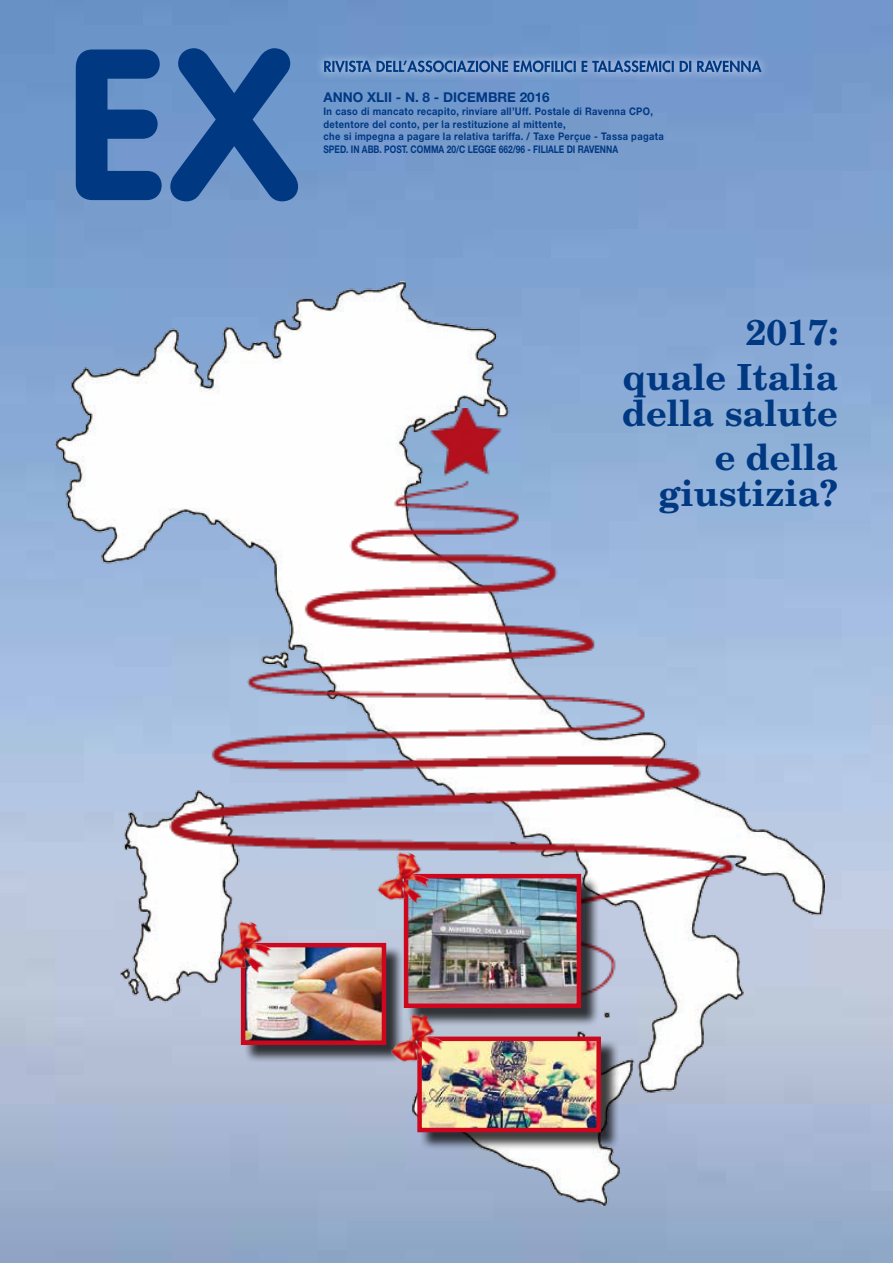
<style>
.page{position:relative;width:893px;height:1263px;background:#fff}
.page>*{position:absolute;margin:0;border:0;box-sizing:border-box;transform-origin:0 0}
.t1{font:700 36px/44.5px "New Century Schlbk LT Std";color:#003882;text-align:right}
.t2{font:700 13.5px "Helvetica Neue LT Std";color:#003882}
.t3{font:700 10.5px/12.6px "Helvetica Neue LT Std";letter-spacing:.035em;color:#003882;scale:.89 1}
</style>
<div class="page">
<img style="left:0;top:0;width:893px;height:1263px">
<div style="left:314px;top:51px;width:456px;height:31px;background:#fff;opacity:.75"></div>
<svg style="left:324px;top:61px;width:438px;height:11px;background:#4e77af"></svg>
<svg style="left:76px;top:48px;width:222px;height:153px;background:#3262a2"></svg>
<img style="left:55px;top:282px;width:769px;height:923px">
<img style="left:164px;top:409px;width:576px;height:594px">
<div style="left:243px;top:945px;width:162px;height:118px;background:#000;opacity:.75"></div>
<img style="left:246px;top:948px;width:135px;height:92px">
<div style="left:241px;top:943px;width:145px;height:102px;border:4px solid #cd071e"></div>
<img style="left:214px;top:915px;width:67px;height:68px">
<div style="left:406px;top:876px;width:194px;height:151px;background:#000;opacity:.75"></div>
<img style="left:409px;top:879px;width:167px;height:124px">
<div style="left:404px;top:874px;width:177px;height:134px;border:4px solid #cd071e"></div>
<img style="left:373px;top:846px;width:67px;height:68px">
<div style="left:420px;top:1039px;width:199px;height:112px;background:#000;opacity:.75"></div>
<img style="left:422px;top:1041px;width:174px;height:86px">
<div style="left:417px;top:1036px;width:184px;height:96px;border:4px solid #cd071e"></div>
<img style="left:386px;top:1008px;width:67px;height:68px">
<p class="t2" style="left:323px;top:89px;width:228px">ANNO XLII - N. 8 - DICEMBRE 2016</p>
<p class="t3" style="left:323px;top:105px;width:384px">In caso di mancato recapito, rinviare all’Uff. Postale di Ravenna CPO, detentore del conto, per la restituzione al mittente,<br>che si impegna a pagare la relativa tariffa. / Taxe Perçue - Tassa pagata SPED. IN ABB. POST. COMMA 20/C LEGGE 662/96 - FILIALE DI RAVENNA</p>
<h1 class="t1" style="left:623px;top:310px;width:217px">2017:<br>quale Italia</h1>
<h1 class="t1" style="left:622px;top:390px;width:217px">della salute e della</h1>
<h1 class="t1" style="left:658px;top:471px;width:181px">giustizia?</h1>
</div>
